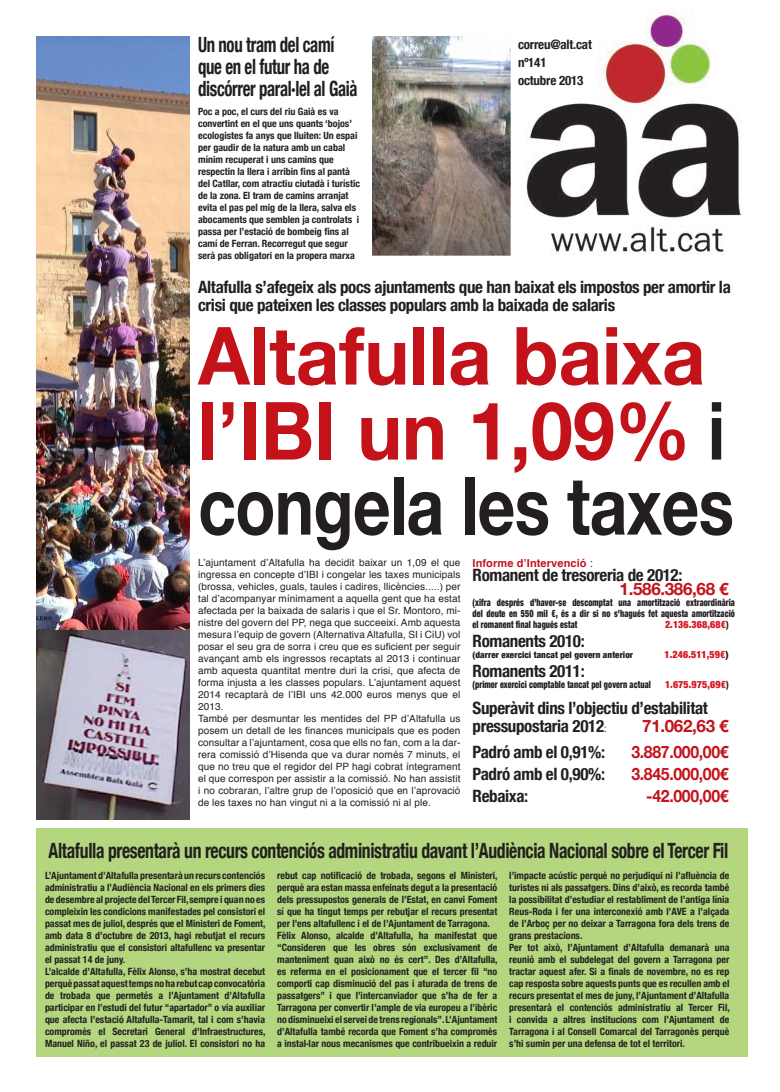
<style>
.page{position:relative;width:780px;height:1092px;background:#fff}
.page>*{position:absolute;margin:0;border:0;box-sizing:border-box;transform-origin:0 0}
.t1{font:700 80.3px/75px "Helvetica Neue";color:#c4121a;scale:.94 1}
.t2{font:700 condensed 21px "Helvetica Neue";letter-spacing:-.02em;color:#231f20;scale:.84 1}
.t3{font:700 condensed 21px/22px "Helvetica Neue";letter-spacing:-.02em;color:#231f20;scale:.8 1}
.t4{font:700 condensed 17px/18px "Helvetica Neue";letter-spacing:-.02em;color:#231f20}
.t5{font:700 17px "Helvetica Neue";letter-spacing:-.02em;color:#c4121a;scale:.93 1}
.t6{font:700 17px "Helvetica Neue";letter-spacing:-.02em;color:#c4121a}
.t7{font:700 condensed 13px/18px "Helvetica Neue";letter-spacing:-.015em;color:#231f20}
.t8{font:700 11px "Helvetica";letter-spacing:.01em;color:#c4121a}
.t9{font:700 condensed 10px/12px "Helvetica Neue";color:#231f20;text-align:justify}
.t10{font:10px/12px "Helvetica";letter-spacing:.01em;color:#231f20;text-align:justify}
.t11{font:900 condensed 10px/11px "Helvetica Neue";letter-spacing:.01em;color:#231f20;text-align:justify;scale:.81 1}
.t12{font:900 condensed 10px "Helvetica Neue";letter-spacing:.01em;color:#d71722}
.t13{font:900 condensed 9px "Helvetica Neue";letter-spacing:.01em;color:#231f20}
.s1{color:#231f20}
.s2{font-weight:400;color:#231f20}
.s3{font-stretch:normal;color:#c4121a}
.s4{font-family:"Helvetica";font-weight:400;font-stretch:normal;font-size:10px}
</style>
<div class="page">
<div style="left:36px;top:828px;width:711px;height:228px;background:#b3d67f"></div>
<img style="left:36px;top:36px;width:153px;height:783px">
<img style="left:526px;top:9px;width:215px;height:246px">
<img style="left:372px;top:36px;width:138px;height:220px">
<p class="t3" style="left:198px;top:33px;width:201px">Un nou tram del camí que en el futur ha de discórrer paral·lel al Gaià</p>
<p class="t9" style="left:198px;top:105px;width:163px;text-align:left">Poc a poc, el curs del riu Gaià es va convertint en el que uns quants ‘bojos’ ecologistes fa anys que lluiten: Un espai per gaudir de la natura amb un cabal mínim recuperat i uns camins que respectin la llera i arribin fins al pantà del Catllar, com atractiu ciutadà i turístic de la zona. El tram de camins arranjat evita el pas pel mig de la llera, salva els abocaments que semblen ja controlats i passa per l’estació de bombeig fins al camí de Ferran. Recorregut que segur serà pas obligatori en la propera marxa</p>
<p class="t7" style="left:518px;top:35px;width:75px">correu@alt.cat nº141</p>
<p class="t7" style="left:518px;top:71px;width:67px">octubre 2013</p>
<p class="t4" style="left:198px;top:277px;width:534px">Altafulla s’afegeix als pocs ajuntaments que han baixat els impostos per amortir la crisi que pateixen les classes populars amb la baixada de salaris</p>
<p class="t1" style="left:198px;top:316px;width:571px">Altafulla baixa l’IBI un 1,09% <span class="s1">i congela les taxes</span></p>
<p class="t8" style="left:472px;top:555px;width:122px">Informe d’Intervenció <span class="s2">:</span></p>
<p class="t4" style="left:619px;top:567px;width:111px;line-height:14px;text-indent:-147px">Romanent de tresoreria de 2012:<br><span class="s3">1.586.386,68 €</span></p>
<p class="t11" style="left:472px;top:596px;width:325px">(xifra després d’haver-se descomptat una amortització extraordinària del deute en 550 mil €, és a dir si no s’hagués fet aquesta amortització el romanent final hagués estat</p>
<p class="t10" style="left:198px;top:557px;width:264px">L’ajuntament d’Altafulla ha decidit baixar un 1,09 el que ingressa en concepte d’IBI i congelar les taxes municipals (brossa, vehicles, guals, taules i cadires, llicències.....) per tal d’acompanyar mínimament a aquella gent que ha estat afectada per la baixada de salaris i que el Sr. Montoro, mi&shy;nistre del govern del PP, nega que succeeixi. Amb aquesta mesura l’equip de govern (Alternativa Altafulla, SI i CiU) vol posar el seu gra de sorra i creu que es suficient per seguir avançant amb els ingressos recaptats al 2013 i continuar amb aquesta quantitat mentre duri la crisi, que afecta de forma injusta a les classes populars. L’ajuntament aquest 2014 recaptarà de l’IBI uns 42.000 euros menys que el 2013.</p>
<p class="t10" style="left:198px;top:713px;width:264px">També per desmuntar les mentides del PP d’Altafulla us posem un detall de les finances municipals que es poden consultar a l’ajuntament, cosa que ells no fan, com a la dar&shy;rera comissió d’Hisenda que va durar només 7 minuts, el que no treu que el regidor del PP hagi cobrat íntegrament el que correspon per assistir a la comissió. No han assistit i no cobraran, l’altre grup de l’oposició que en l’aprovació de les taxes no han vingut ni a la comissió ni al ple.</p>
<p class="t12" style="left:665px;top:618px;width:65px">2.136.368,68€<span class="s1">)</span></p>
<p class="t4" style="left:472px;top:631px;width:114px">Romanents 2010:</p>
<p class="t13" style="left:472px;top:649px;width:162px">(darrer exercici tancat pel govern anterior</p>
<p class="t12" style="left:664px;top:648px;width:66px">1.246.511,59€<span class="s1">)</span></p>
<p class="t4" style="left:472px;top:661px;width:114px">Romanents 2011:</p>
<p class="t11" style="left:472px;top:678px;width:222px">(primer exercici comptable tancat pel govern actual</p>
<p class="t12" style="left:665px;top:678px;width:65px">1.675.975,69€<span class="s1">)</span></p>
<p class="t4" style="left:472px;top:698px;width:237px">Superàvit dins l’objectiu d’estabilitat pressupostaria 2012<span class="s4">:</span></p>
<p class="t6" style="left:642px;top:715px;width:88px">71.062,63 €</p>
<p class="t4" style="left:472px;top:742px;width:134px">Padró amb el 0,91%:</p>
<p class="t5" style="left:631px;top:741px;width:106px">3.887.000,00€</p>
<p class="t4" style="left:472px;top:764px;width:134px">Padró amb el 0,90%:</p>
<p class="t5" style="left:631px;top:763px;width:106px">3.845.000,00€</p>
<p class="t4" style="left:472px;top:786px;width:57px">Rebaixa:</p>
<p class="t5" style="left:646px;top:785px;width:90px">-42.000,00€</p>
<p class="t2" style="left:49px;top:837px;width:810px">Altafulla presentarà un recurs contenciós administratiu davant l’Audiència Nacional sobre el Tercer Fil</p>
<p class="t9" style="left:45px;top:869px;width:222px">L’Ajuntament d’Altafulla presentarà un recurs contenciós administratiu a l’Audiència Nacional en els primers dies de desembre al projecte del Tercer Fil, sempre i quan no es compleixin les condicions manifestades pel consistori el passat mes de juliol, després que el Ministeri de Foment, amb data 8 d’octubre de 2013, hagi rebutjat el recurs administratiu que el consistori altafullenc va presentar el passat 14 de juny.</p>
<p class="t9" style="left:45px;top:965px;width:222px">L’alcalde d’Altafulla, Fèlix Alonso, s’ha mostrat decebut perquè passat aquest temps no ha rebut cap convocatòria de trobada que permetés a l’Ajuntament d’Altafulla participar en l’estudi del futur “apartador” o via auxiliar que afecta l’estació Altafulla-Tamarit, tal i com s’havia compromès el Secretari General d’Infraestructures, Manuel Niño, el passat 23 de juliol. El consistori no ha</p>
<p class="t9" style="left:277px;top:869px;width:222px">rebut cap notificació de trobada, segons el Ministeri, perquè ara estan massa enfeinats degut a la presentació dels pressupostos generals de l’Estat, en canvi Foment sí que ha tingut temps per rebutjar el recurs presentat per l’ens altafullenc i el de l’Ajuntament de Tarragona.</p>
<p class="t9" style="left:277px;top:929px;width:222px">Fèlix Alonso, alcalde d’Altafulla, ha manifestat que “Consideren que les obres són exclusivament de manteniment quan això no és cert”. Des d’Altafulla, es referma en el posicionament que el tercer fil “no comporti cap disminució del pas i aturada de trens de passatgers” i que l’intercanviador que s’ha de fer a Tarragona per convertir l’ample de via europeu a l’ibèric no disminueixi el servei de trens regionals”. L’Ajuntament d’Altafulla també recorda que Foment s’ha compromès a instal·lar nous mecanismes que contribueixin a reduir</p>
<p class="t9" style="left:509px;top:869px;width:222px">l’impacte acústic perquè no perjudiqui ni l’afluència de turistes ni als passatgers. Dins d’això, es recorda també la possibilitat d’estudiar el restabliment de l’antiga línia Reus-Roda i fer una interconexió amb l’AVE a l’alçada de l’Arboç per no deixar a Tarragona fora dels trens de grans prestacions.</p>
<p class="t9" style="left:509px;top:941px;width:222px">Per tot això, l’Ajuntament d’Altafulla demanarà una reunió amb el subdelegat del govern a Tarragona per tractar aquest afer. Si a finals de novembre, no es rep cap resposta sobre aquests punts que es recullen amb el recurs presentat el mes de juny, l’Ajuntament d’Altafulla presentarà el contenciós administratiu al Tercer Fil, i convida a altres institucions com l’Ajuntament de Tarragona i al Consell Comarcal del Tarragonès perquè s’hi sumin per una defensa de tot el territori.</p>
</div>
